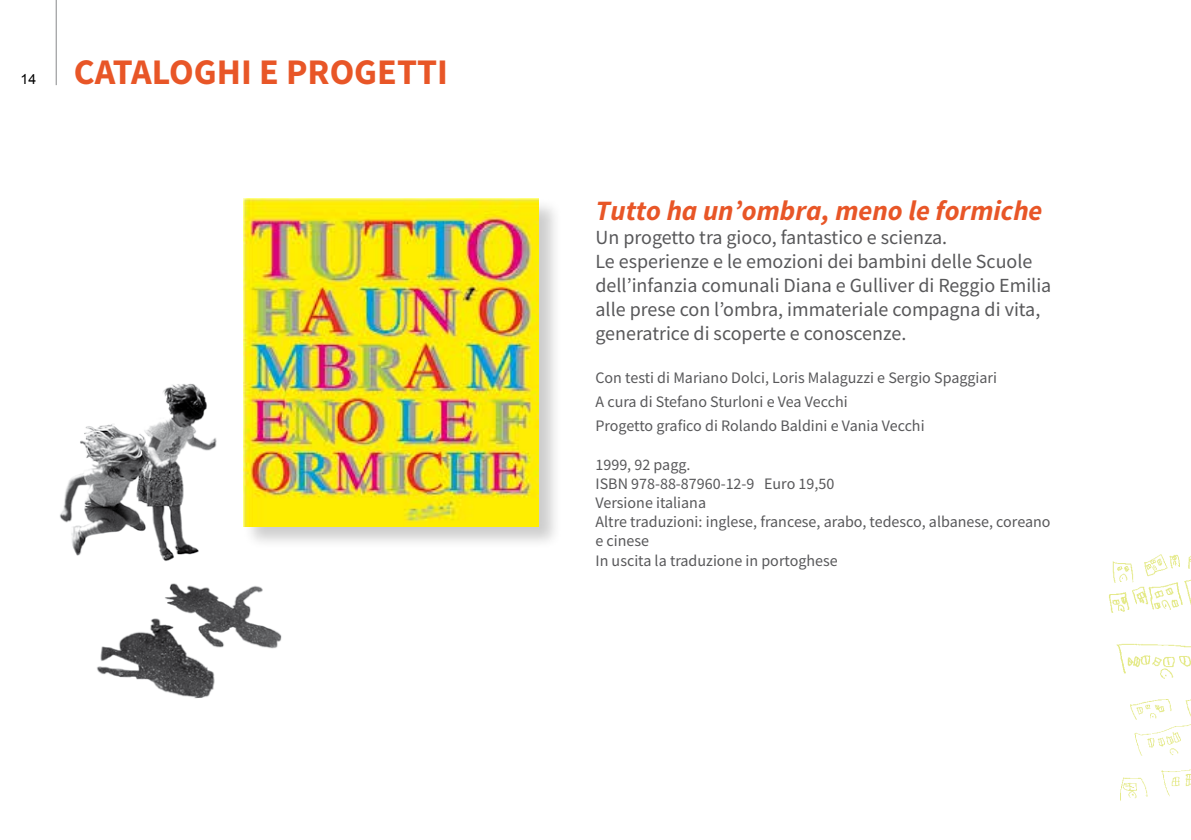
<style>
.page{position:relative;width:1191px;height:840px;background:#fff}
.page>*{position:absolute;margin:0;border:0;box-sizing:border-box;transform-origin:0 0}
.t1{font:700 36px "Source Sans Pro";color:#e85627}
.t2{font:italic 700 28px "Source Sans Pro";color:#e85627}
.t3{font:20px/24px "Source Sans Pro";color:#58585a}
.t4{font:16px/19.2px "Source Sans Pro";color:#58585a}
.t5{font:14px "Arial";color:#000}
</style>
<div class="page">
<hr style="left:56px;top:0;width:1px;height:85px;background:#87888a">
<img style="left:60px;top:383px;width:222px;height:314px">
<div style="left:242px;top:198px;width:320px;height:351px;background:#000;opacity:.2"></div>
<img style="left:243px;top:198px;width:296px;height:328px">
<img style="left:1109px;top:554px;width:82px;height:247px">
<p class="t5" style="left:21px;top:70px;width:17px">14</p>
<h1 class="t1" style="left:74px;top:47px;width:376px">CATALOGHI E PROGETTI</h1>
<h2 class="t2" style="left:595px;top:191px;width:448px">Tutto ha un’ombra, meno le formiche</h2>
<p class="t3" style="left:595px;top:225px;width:457px">Un progetto tra gioco, fantastico e scienza.<br>Le esperienze e le emozioni dei bambini delle Scuole dell’infanzia comunali Diana e Gulliver di Reggio Emilia alle prese con l’ombra, immateriale compagna di vita, generatrice di scoperte e conoscenze.</p>
<p class="t4" style="left:595px;top:365px;width:403px;line-height:24px">Con testi di Mariano Dolci, Loris Malaguzzi e Sergio Spaggiari<br>A cura di Stefano Sturloni e Vea Vecchi<br>Progetto grafico di Rolando Baldini e Vania Vecchi</p>
<p class="t4" style="left:595px;top:454px;width:456px">1999, 92 pagg.<br>ISBN 978-88-87960-12-9 Euro 19,50<br>Versione italiana<br>Altre traduzioni: inglese, francese, arabo, tedesco, albanese, coreano e cinese<br>In uscita la traduzione in portoghese</p>
</div>
